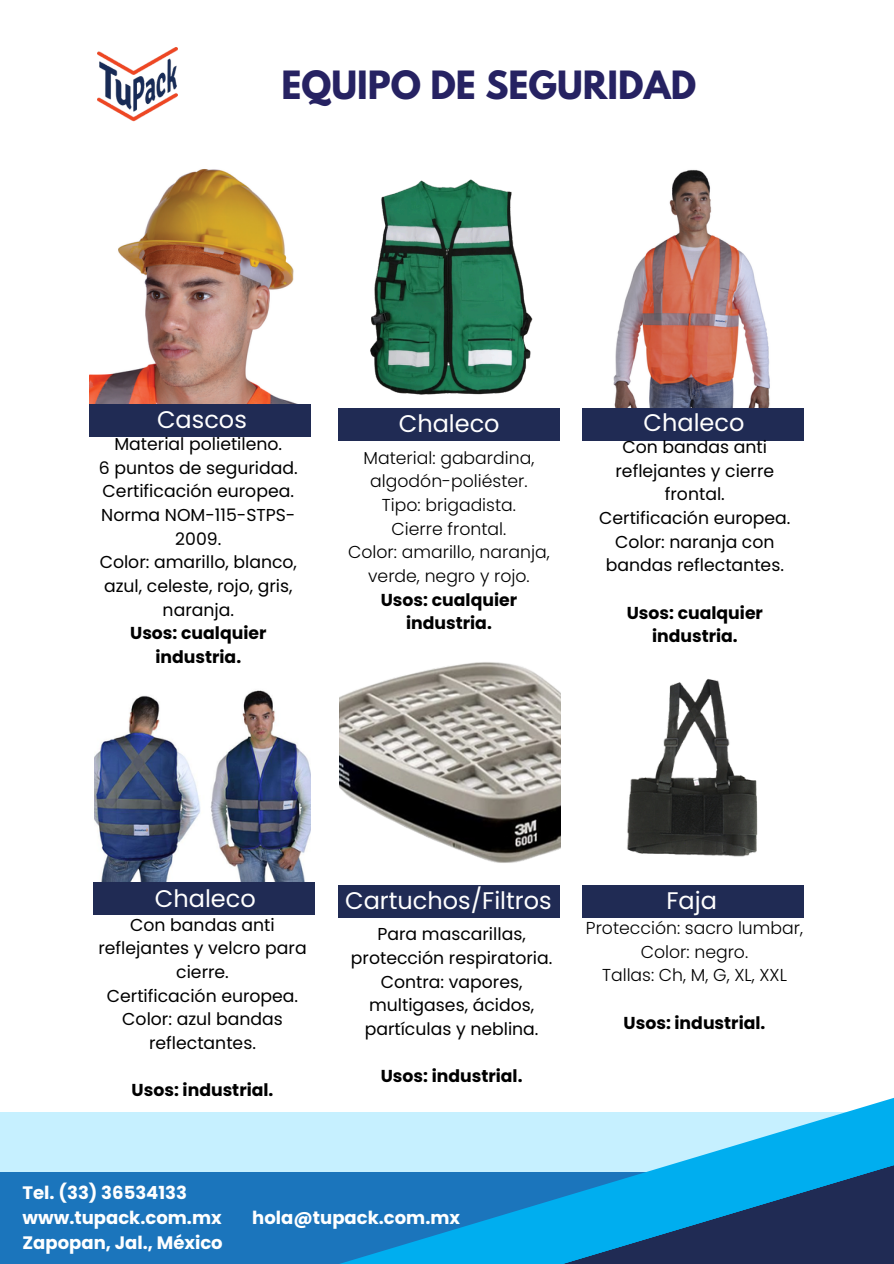
<style>
.page{position:relative;width:894px;height:1264px;background:#fff}
.page>*{position:absolute;margin:0;border:0;box-sizing:border-box;transform-origin:0 0}
.t1{font:700 34.5px "League Spartan";color:#262262}
.t2{font:24px "Poppins";color:#fff}
.t3{font:700 18px/24.8px "Poppins";color:#fff}
.t4{font:17.25px/23.7px "Poppins";color:#000;text-align:center}
.t5{font:300 17.25px/23.7px "Poppins";color:#000;text-align:center}
.t6{font:700 17.25px/23.7px "Poppins";color:#000;text-align:center}
</style>
<div class="page">
<img style="left:89px;top:169px;width:221px;height:236px">
<img style="left:95px;top:690px;width:215px;height:192px">
<div style="left:0;top:1112px;width:893px;height:151px;background:#1b75bc"></div>
<div style="left:0;top:1112px;width:893px;height:59px;background:#c6f0ff"></div>
<svg style="left:216px;top:1098px;width:677px;height:165px"></svg>
<svg style="left:524px;top:1137px;width:369px;height:126px"></svg>
<div style="left:89px;top:405px;width:222px;height:32px;background:#202b54"></div>
<div style="left:93px;top:882px;width:221px;height:32px;background:#202b54"></div>
<div style="left:338px;top:408px;width:222px;height:32px;background:#202b54"></div>
<div style="left:338px;top:885px;width:222px;height:32px;background:#202b54"></div>
<div style="left:582px;top:408px;width:222px;height:32px;background:#202b54"></div>
<div style="left:582px;top:885px;width:222px;height:32px;background:#202b54"></div>
<img style="left:370px;top:179px;width:163px;height:216px">
<img style="left:97px;top:47px;width:80px;height:75px">
<img style="left:613px;top:169px;width:157px;height:238px">
<img style="left:339px;top:662px;width:221px;height:201px">
<img style="left:627px;top:679px;width:131px;height:178px">
<p class="t1" style="left:281px;top:67px;width:416px">EQUIPO DE SEGURIDAD</p>
<p class="t2" style="left:157px;top:403px;width:91px">Cascos</p>
<p class="t2" style="left:398px;top:407px;width:102px">Chaleco</p>
<h2 class="t4" style="left:114px;top:432px;width:169px">Material polietileno.</h2>
<h2 class="t4" style="left:99px;top:456px;width:200px">6 puntos de seguridad.</h2>
<h2 class="t4" style="left:101px;top:479px;width:196px">Certificación europea.<br>Norma NOM-115-STPS-<br>2009.</h2>
<p class="t4" style="left:100px;top:550px;width:199px">Color: amarillo, blanco, azul, celeste, rojo, gris, naranja.</p>
<p class="t6" style="left:130px;top:621px;width:138px">Usos: cualquier industria.</p>
<p class="t5" style="left:363px;top:446px;width:172px">Material: gabardina, algodón-poliéster.</p>
<p class="t5" style="left:382px;top:493px;width:135px">Tipo: brigadista.</p>
<h2 class="t5" style="left:391px;top:516px;width:116px">Cierre frontal.</h2>
<h2 class="t5" style="left:348px;top:540px;width:203px">Color: amarillo, naranja, verde, negro y rojo.</h2>
<h2 class="t6" style="left:380px;top:587px;width:138px">Usos: cualquier industria.</h2>
<p class="t2" style="left:643px;top:406px;width:102px">Chaleco</p>
<p class="t4" style="left:615px;top:435px;width:160px">Con bandas anti reflejantes y cierre frontal.</p>
<p class="t4" style="left:599px;top:506px;width:193px">Certificación europea.</p>
<p class="t4" style="left:605px;top:530px;width:180px">Color: naranja con bandas reflectantes.</p>
<p class="t6" style="left:626px;top:600px;width:138px">Usos: cualquier industria.</p>
<h1 class="t2" style="left:155px;top:881px;width:102px">Chaleco</h1>
<p class="t4" style="left:98px;top:912px;width:210px">Con bandas anti reflejantes y velcro para cierre.</p>
<p class="t4" style="left:107px;top:983px;width:193px">Certificación europea.</p>
<p class="t4" style="left:122px;top:1007px;width:162px">Color: azul bandas reflectantes.</p>
<p class="t6" style="left:132px;top:1078px;width:143px">Usos: industrial.</p>
<p class="t2" style="left:345px;top:883px;width:208px">Cartuchos/Filtros</p>
<p class="t4" style="left:351px;top:922px;width:203px">Para mascarillas, protección respiratoria.</p>
<h3 class="t4" style="left:364px;top:969px;width:175px">Contra: vapores, multigases, ácidos, partículas y neblina.</h3>
<p class="t6" style="left:380px;top:1064px;width:143px">Usos: industrial.</p>
<p class="t3" style="left:23px;top:1180px;width:200px">Tel. (33) 36534133 www.tupack.com.mx</p>
<p class="t3" style="left:23px;top:1230px;width:202px">Zapopan, Jal., México</p>
<p class="t3" style="left:252px;top:1205px;width:209px">hola@tupack.com.mx</p>
<p class="t2" style="left:666px;top:883px;width:52px">Faja</p>
<p class="t5" style="left:585px;top:916px;width:218px">Protección: sacro lumbar,</p>
<p class="t5" style="left:640px;top:939px;width:109px">Color: negro.</p>
<h3 class="t5" style="left:602px;top:963px;width:186px">Tallas: Ch, M, G, XL, XXL</h3>
<p class="t6" style="left:623px;top:1010px;width:143px">Usos: industrial.</p>
</div>
